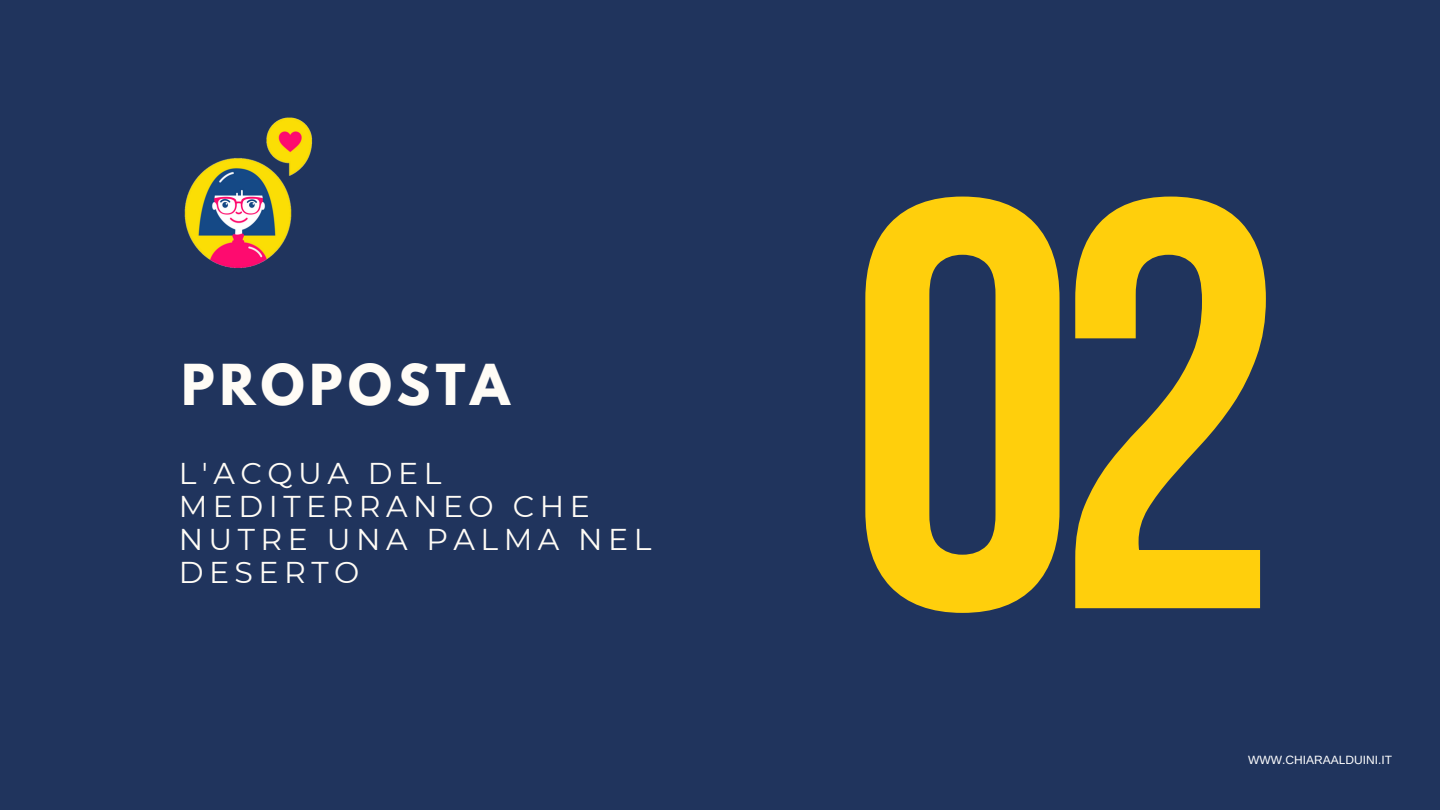
<style>
.page{position:relative;width:1440px;height:810px;background:#20345d}
.page>*{position:absolute;margin:0;border:0;box-sizing:border-box;transform-origin:0 0}
.t1{font:700 581.4px "Bebas Neue";color:#ffcf0c}
.t2{font:700 50px "League Spartan";letter-spacing:.1em;color:#fffcf6}
.t3{font:30px/33px "Montserrat";letter-spacing:.185em;color:#fffcf6}
.t4{font:12px "Arimo";color:#fff}
</style>
<div class="page">
<img style="left:184px;top:117px;width:129px;height:151px">
<h1 class="t2" style="left:181px;top:360px;width:330px">PROPOSTA</h1>
<h2 class="t3" style="left:179px;top:457px;width:474px">L'ACQUA DEL<br>MEDITERRANEO CHE<br>NUTRE UNA PALMA NEL<br>DESERTO</h2>
<p class="t1" style="left:847px;top:172px;width:436px">02</p>
<p class="t4" style="left:1248px;top:753px;width:145px">WWW.CHIARAALDUINI.IT</p>
</div>
